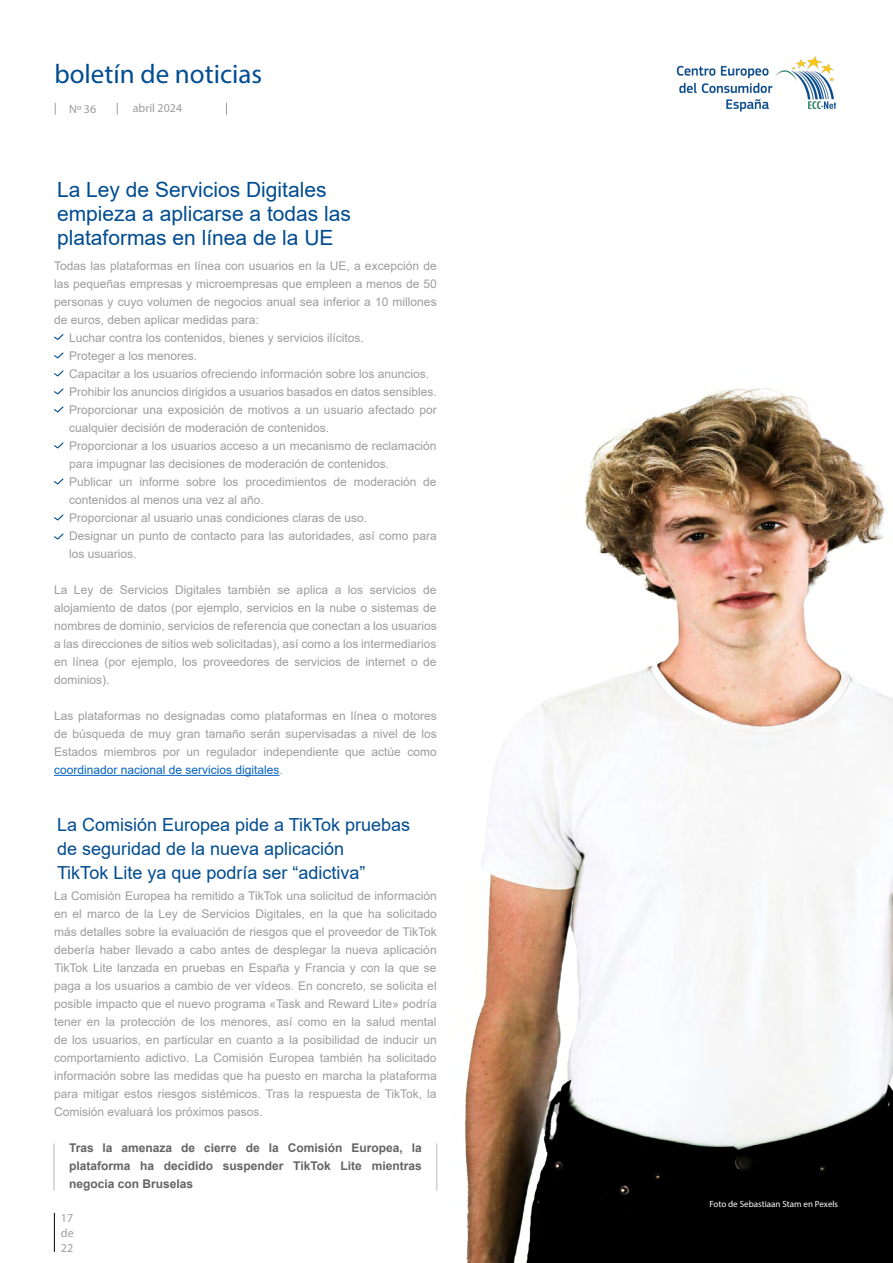
<style>
.page{position:relative;width:893px;height:1263px;background:#fff}
.page>*{position:absolute;margin:0;border:0;box-sizing:border-box;transform-origin:0 0}
.t1{font:27px "Myriad Pro";color:#004c91}
.t2{font:21px/24px "Arial";color:#004c91}
.t3{font:18px/24px "Arial";color:#004c91}
.t4{font:12px/18px "Arial";color:#9d9d9d;text-align:justify}
.t5{font:700 12px/18px "Arial";color:#646464;text-align:justify}
.t6{font:12px/15px "Myriad Pro";color:#9d9d9d;text-align:justify}
.t7{font:9px "Myriad Pro";color:#fff}
.s1{color:#0563c1}
</style>
<div class="page">
<svg style="left:55px;top:103px;width:1px;height:12px"></svg>
<svg style="left:117px;top:103px;width:1px;height:12px"></svg>
<svg style="left:226px;top:103px;width:1px;height:12px"></svg>
<img style="left:676px;top:56px;width:159px;height:56px">
<hr style="left:54px;top:1213px;width:1px;height:39px;background:#000">
<img style="left:465px;top:388px;width:428px;height:875px">
<svg style="left:54px;top:334px;width:10px;height:6px"></svg>
<svg style="left:54px;top:352px;width:10px;height:6px"></svg>
<svg style="left:54px;top:370px;width:10px;height:6px"></svg>
<svg style="left:54px;top:388px;width:10px;height:6px"></svg>
<svg style="left:54px;top:406px;width:10px;height:6px"></svg>
<svg style="left:54px;top:442px;width:10px;height:6px"></svg>
<svg style="left:54px;top:478px;width:10px;height:6px"></svg>
<svg style="left:54px;top:514px;width:10px;height:6px"></svg>
<svg style="left:54px;top:534px;width:10px;height:5px"></svg>
<hr style="left:54px;top:775px;width:225px;height:1px;background:#0563c1">
<hr style="left:53px;top:1143px;width:2px;height:48px;background:#d0d0d0">
<hr style="left:436px;top:1143px;width:1px;height:48px;background:#d0d0d0">
<h1 class="t1" style="left:54px;top:57px;width:209px">boletín de noticias</h1>
<p class="t6" style="left:69px;top:101px;width:29px">Nº 36</p>
<p class="t6" style="left:133px;top:101px;width:51px">abril 2024</p>
<h2 class="t2" style="left:57px;top:177px;width:296px">La Ley de Servicios Digitales empieza a aplicarse a todas las plataformas en línea de la UE</h2>
<p class="t4" style="left:54px;top:257px;width:384px">Todas las plataformas en línea con usuarios en la UE, a excepción de</p>
<p class="t4" style="left:54px;top:275px;width:384px">las pequeñas empresas y microempresas que empleen a menos de 50</p>
<p class="t4" style="left:54px;top:293px;width:384px">personas y cuyo volumen de negocios anual sea inferior a 10 millones</p>
<p class="t4" style="left:54px;top:311px;width:206px">de euros, deben aplicar medidas para:</p>
<p class="t4" style="left:69px;top:329px;width:296px">Luchar contra los contenidos, bienes y servicios ilícitos.</p>
<p class="t4" style="left:69px;top:347px;width:130px">Proteger a los menores.</p>
<p class="t4" style="left:69px;top:365px;width:362px">Capacitar a los usuarios ofreciendo información sobre los anuncios.</p>
<p class="t4" style="left:69px;top:383px;width:369px">Prohibir los anuncios dirigidos a usuarios basados en datos sensibles.</p>
<p class="t4" style="left:69px;top:401px;width:369px">Proporcionar una exposición de motivos a un usuario afectado por</p>
<p class="t4" style="left:69px;top:419px;width:262px">cualquier decisión de moderación de contenidos.</p>
<p class="t4" style="left:69px;top:437px;width:369px">Proporcionar a los usuarios acceso a un mecanismo de reclamación</p>
<p class="t4" style="left:69px;top:455px;width:322px">para impugnar las decisiones de moderación de contenidos.</p>
<p class="t4" style="left:69px;top:473px;width:369px">Publicar un informe sobre los procedimientos de moderación de</p>
<p class="t4" style="left:69px;top:491px;width:196px">contenidos al menos una vez al año.</p>
<p class="t4" style="left:69px;top:509px;width:300px">Proporcionar al usuario unas condiciones claras de uso.</p>
<p class="t4" style="left:69px;top:527px;width:369px">Designar un punto de contacto para las autoridades, así como para</p>
<p class="t4" style="left:69px;top:545px;width:69px">los usuarios.</p>
<p class="t4" style="left:54px;top:581px;width:384px">La Ley de Servicios Digitales también se aplica a los servicios de alojamiento de datos (por ejemplo, servicios en la nube o sistemas de nombres de dominio, servicios de referencia que conectan a los usuarios a las direcciones de sitios web solicitadas), así como a los intermediarios en línea (por ejemplo, los proveedores de servicios de internet o de dominios).</p>
<p class="t4" style="left:54px;top:707px;width:384px">Las plataformas no designadas como plataformas en línea o motores de búsqueda de muy gran tamaño serán supervisadas a nivel de los Estados miembros por un regulador independiente que actúe como <span class="s1">coordinador nacional de servicios digitales</span>.</p>
<h3 class="t3" style="left:57px;top:813px;width:355px">La Comisión Europea pide a TikTok pruebas de seguridad de la nueva aplicación<br>TikTok Lite ya que podría ser “adictiva”</h3>
<p class="t4" style="left:54px;top:887px;width:384px">La Comisión Europea ha remitido a TikTok una solicitud de información en el marco de la Ley de Servicios Digitales, en la que ha solicitado más detalles sobre la evaluación de riesgos que el proveedor de TikTok debería haber llevado a cabo antes de desplegar la nueva aplicación TikTok Lite lanzada en pruebas en España y Francia y con la que se paga a los usuarios a cambio de ver vídeos. En concreto, se solicita el posible impacto que el nuevo programa «Task and Reward Lite» podría tener en la protección de los menores, así como en la salud mental de los usuarios, en particular en cuanto a la posibilidad de inducir un comportamiento adictivo. La Comisión Europea también ha solicitado información sobre las medidas que ha puesto en marcha la plataforma para mitigar estos riesgos sistémicos. Tras la respuesta de TikTok, la Comisión evaluará los próximos pasos.</p>
<p class="t5" style="left:69px;top:1139px;width:354px">Tras la amenaza de cierre de la Comisión Europea, la plataforma ha decidido suspender TikTok Lite mientras negocia con Bruselas</p>
<p class="t6" style="left:61px;top:1210px;width:14px">17 de 22</p>
<p class="t7" style="left:709px;top:1198px;width:130px">Foto de Sebastiaan Stam en Pexels</p>
</div>
